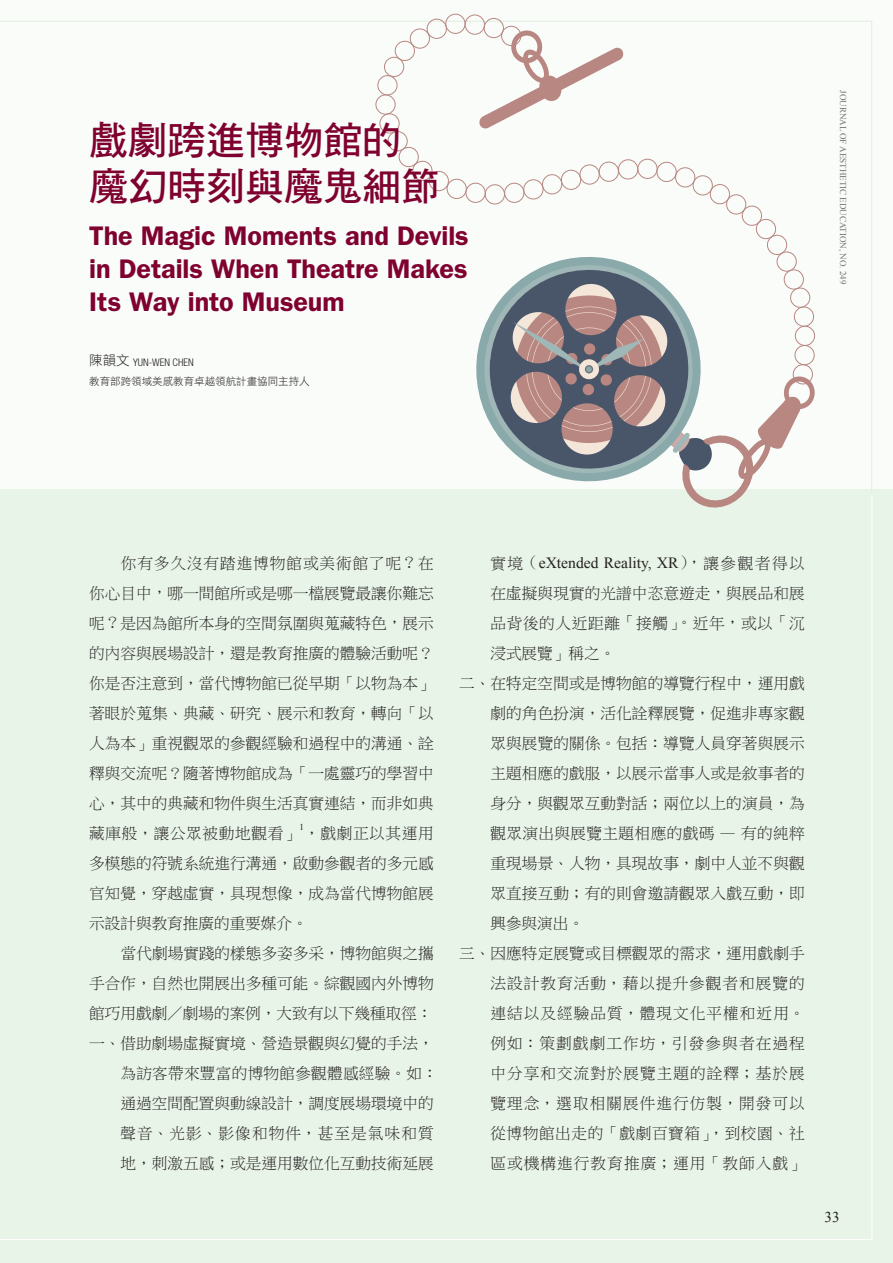
<style>
.page{position:relative;width:893px;height:1263px;background:#f9fcf9}
.page>*{position:absolute;margin:0;border:0;box-sizing:border-box;transform-origin:0 0}
.標題大標_中{font:39px/46.8px "DF Hei Std W7";color:#7f012f}
.標題大標_英{font:600 27px/33px "ITC Franklin Gothic Std";letter-spacing:-.005em;color:#7f012f;text-align:justify}
.內文_不縮排{font:15.6px/30px "P Ming Li U";letter-spacing:.01em;color:#231f20;text-align:justify}
.內文{font:15.6px/30px "P Ming Li U";letter-spacing:.005em;color:#231f20;text-align:justify}
.t1{font:15px "Times New Roman";color:#231f20}
.作者{font:10.5px/19.5px "DF Hei Std W3";color:#231f20}
.內文-2{font:9.15px "Times New Roman";color:#231f20}
.t2{font:9px "Times New Roman";color:#6e7273}
.s1{font-size:13.5px}
.s2{font-family:"Helvetica Neue LT Std";font-weight:300;font-stretch:condensed}
.s3{font-family:"DF Ming Std W3"}
.s4{font-family:"Times New Roman"}
</style>
<div class="page">
<div style="left:0;top:489px;width:893px;height:774px;background:#e8f4e7"></div>
<svg style="left:0;top:21px;width:872px;height:468px"></svg>
<svg style="left:479px;top:28px;width:145px;height:101px"></svg>
<svg style="left:462px;top:243px;width:253px;height:246px"></svg>
<svg style="left:471px;top:252px;width:235px;height:234px"></svg>
<svg style="left:477px;top:258px;width:223px;height:222px"></svg>
<svg style="left:489px;top:268px;width:328px;height:240px"></svg>
<div style="left:501px;top:26px;width:20px;height:20px;border:1px solid #b98782;border-radius:50%"></div>
<div style="left:484px;top:18px;width:20px;height:20px;border:1px solid #b98782;border-radius:50%"></div>
<div style="left:465px;top:15px;width:20px;height:20px;border:1px solid #b98782;border-radius:50%"></div>
<div style="left:445px;top:14px;width:20px;height:20px;border:1px solid #b98782;border-radius:50%"></div>
<div style="left:427px;top:19px;width:20px;height:20px;border:1px solid #b98782;border-radius:50%"></div>
<div style="left:410px;top:28px;width:20px;height:21px;border:1px solid #b98782;border-radius:50%"></div>
<div style="left:395px;top:41px;width:20px;height:20px;border:1px solid #b98782;border-radius:50%"></div>
<div style="left:384px;top:57px;width:20px;height:20px;border:1px solid #b98782;border-radius:50%"></div>
<div style="left:377px;top:75px;width:20px;height:20px;border:1px solid #b98782;border-radius:50%"></div>
<div style="left:375px;top:94px;width:21px;height:21px;border:1px solid #b98782;border-radius:50%"></div>
<div style="left:379px;top:113px;width:21px;height:20px;border:1px solid #b98782;border-radius:50%"></div>
<div style="left:388px;top:131px;width:20px;height:20px;border:1px solid #b98782;border-radius:50%"></div>
<div style="left:399px;top:147px;width:20px;height:20px;border:1px solid #b98782;border-radius:50%"></div>
<div style="left:412px;top:161px;width:20px;height:20px;border:1px solid #b98782;border-radius:50%"></div>
<div style="left:429px;top:171px;width:20px;height:20px;border:1px solid #b98782;border-radius:50%"></div>
<div style="left:447px;top:179px;width:20px;height:20px;border:1px solid #b98782;border-radius:50%"></div>
<div style="left:465px;top:183px;width:21px;height:20px;border:1px solid #b98782;border-radius:50%"></div>
<div style="left:485px;top:184px;width:20px;height:20px;border:1px solid #b98782;border-radius:50%"></div>
<div style="left:504px;top:183px;width:20px;height:20px;border:1px solid #b98782;border-radius:50%"></div>
<div style="left:523px;top:179px;width:20px;height:20px;border:1px solid #b98782;border-radius:50%"></div>
<div style="left:542px;top:174px;width:20px;height:20px;border:1px solid #b98782;border-radius:50%"></div>
<div style="left:561px;top:170px;width:20px;height:20px;border:1px solid #b98782;border-radius:50%"></div>
<div style="left:579px;top:164px;width:21px;height:21px;border:1px solid #b98782;border-radius:50%"></div>
<div style="left:599px;top:162px;width:20px;height:20px;border:1px solid #b98782;border-radius:50%"></div>
<div style="left:618px;top:159px;width:20px;height:20px;border:1px solid #b98782;border-radius:50%"></div>
<div style="left:637px;top:159px;width:20px;height:20px;border:1px solid #b98782;border-radius:50%"></div>
<div style="left:656px;top:162px;width:21px;height:20px;border:1px solid #b98782;border-radius:50%"></div>
<div style="left:675px;top:167px;width:20px;height:20px;border:1px solid #b98782;border-radius:50%"></div>
<div style="left:693px;top:175px;width:20px;height:20px;border:1px solid #b98782;border-radius:50%"></div>
<div style="left:710px;top:184px;width:20px;height:20px;border:1px solid #b98782;border-radius:50%"></div>
<div style="left:726px;top:194px;width:20px;height:20px;border:1px solid #b98782;border-radius:50%"></div>
<div style="left:742px;top:206px;width:20px;height:20px;border:1px solid #b98782;border-radius:50%"></div>
<div style="left:756px;top:219px;width:20px;height:20px;border:1px solid #b98782;border-radius:50%"></div>
<div style="left:767px;top:235px;width:20px;height:20px;border:1px solid #b98782;border-radius:50%"></div>
<div style="left:777px;top:252px;width:20px;height:20px;border:1px solid #b98782;border-radius:50%"></div>
<div style="left:784px;top:269px;width:20px;height:21px;border:1px solid #b98782;border-radius:50%"></div>
<div style="left:790px;top:288px;width:20px;height:20px;border:1px solid #b98782;border-radius:50%"></div>
<div style="left:794px;top:307px;width:20px;height:20px;border:1px solid #b98782;border-radius:50%"></div>
<div style="left:795px;top:326px;width:20px;height:20px;border:1px solid #b98782;border-radius:50%"></div>
<div style="left:794px;top:345px;width:21px;height:20px;border:1px solid #b98782;border-radius:50%"></div>
<div style="left:793px;top:364px;width:20px;height:20px;border:1px solid #b98782;border-radius:50%"></div>
<p class="標題大標_中" style="left:89px;top:116px;width:352px">戲劇跨進博物館的魔幻時刻與魔鬼細節</p>
<p class="標題大標_英" style="left:89px;top:219px;width:381px">The Magic Moments and Devils in Details When Theatre Makes Its Way into Museum</p>
<p class="作者" style="left:89px;top:352px;width:222px"><span class="s1">陳韻文</span> <span class="s2">YUN-WEN CHEN<br></span>教育部跨領域美感教育卓越領航計畫協同主持人</p>
<p class="t2" style="left:849px;top:90px;width:196px;rotate:90deg">JOURNAL OF AESTHETIC EDUCATION, NO. 249</p>
<p class="內文" style="left:89px;top:548px;width:346px;text-indent:31px">你有多久沒有踏進博物館或美術館了呢<span class="s3">？</span>在你心目中<span class="s3">，</span>哪一間館所或是哪一檔展覽最讓你難忘呢<span class="s3">？</span>是因為館所本身的空間氛圍與蒐藏特色<span class="s3">，</span>展示的內容與展場設計<span class="s3">，</span>還是教育推廣的體驗活動呢<span class="s3">？</span>你是否注意到<span class="s3">，</span>當代博物館已從早期<span class="s3">「</span>以物為本<span class="s3">」</span>著眼於蒐集<span class="s3">、</span>典藏<span class="s3">、</span>研究<span class="s3">、</span>展示和教育<span class="s3">，</span>轉向<span class="s3">「</span>以人為本<span class="s3">」</span>重視觀眾的參觀經驗和過程中的溝通<span class="s3">、</span>詮釋與交流呢<span class="s3">？</span>隨著博物館成為<span class="s3">「</span>一處靈巧的學習中心<span class="s3">，</span>其中的典藏和物件與生活真實連結<span class="s3">，</span>而非如典藏庫般<span class="s3">，</span>讓公眾被動地觀看<span class="s3">」，</span>戲劇正以其運用</p>
<p class="內文-2" style="left:300px;top:821px;width:6px">1</p>
<p class="內文" style="left:89px;top:848px;width:346px">多模態的符號系統進行溝通<span class="s3">，</span>啟動參觀者的多元感官知覺<span class="s3">，</span>穿越虛實<span class="s3">，</span>具現想像<span class="s3">，</span>成為當代博物館展示設計與教育推廣的重要媒介<span class="s3">。</span></p>
<p class="內文" style="left:89px;top:938px;width:346px;text-indent:31px">當代劇場實踐的樣態多姿多采<span class="s3">，</span>博物館與之攜手合作<span class="s3">，</span>自然也開展出多種可能<span class="s3">。</span>綜觀國內外博物館巧用戲劇<span class="s3">／</span>劇場的案例<span class="s3">，</span>大致有以下幾種取徑<span class="s3">：</span></p>
<p class="內文_不縮排" style="left:120px;top:1028px;width:319px;text-align:left;text-indent:-31px">一<span class="s3">、</span>借助劇場虛擬實境<span class="s3">、</span>營造景觀與幻覺的手法<span class="s3">，</span>為訪客帶來豐富的博物館參觀體感經驗<span class="s3">。</span>如<span class="s3">：</span>通過空間配置與動線設計<span class="s3">，</span>調度展場環境中的聲音<span class="s3">、</span>光影<span class="s3">、</span>影像和物件<span class="s3">，</span>甚至是氣味和質地<span class="s3">，</span>刺激五感<span class="s3">；</span>或是運用數位化互動技術延展</p>
<p class="內文_不縮排" style="left:490px;top:548px;width:316px">實境<span class="s3">（</span><span class="s4">eXtended Reality, XR</span><span class="s3">），</span>讓參觀者得以在虛擬與現實的光譜中恣意遊走<span class="s3">，</span>與展品和展品背後的人近距離<span class="s3">「</span>接觸<span class="s3">」。</span>近年<span class="s3">，</span>或以<span class="s3">「</span>沉浸式展覽<span class="s3">」</span>稱之<span class="s3">。</span></p>
<p class="內文_不縮排" style="left:490px;top:668px;width:316px;text-indent:-31px">二<span class="s3">、</span>在特定空間或是博物館的導覽行程中<span class="s3">，</span>運用戲劇的角色扮演<span class="s3">，</span>活化詮釋展覽<span class="s3">，</span>促進非專家觀眾與展覽的關係<span class="s3">。</span>包括<span class="s3">：</span>導覽人員穿著與展示主題相應的戲服<span class="s3">，</span>以展示當事人或是敘事者的身分<span class="s3">，</span>與觀眾互動對話<span class="s3">；</span>兩位以上的演員<span class="s3">，</span>為觀眾演出與展覽主題相應的戲碼 <span class="s3">—</span> 有的純粹重現場景<span class="s3">、</span>人物<span class="s3">，</span>具現故事<span class="s3">，</span>劇中人並不與觀眾直接互動<span class="s3">；</span>有的則會邀請觀眾入戲互動<span class="s3">，</span>即興參與演出<span class="s3">。</span></p>
<p class="內文_不縮排" style="left:490px;top:938px;width:316px;text-indent:-31px">三<span class="s3">、</span>因應特定展覽或目標觀眾的需求<span class="s3">，</span>運用戲劇手法設計教育活動<span class="s3">，</span>藉以提升參觀者和展覽的連結以及經驗品質<span class="s3">，</span>體現文化平權和近用<span class="s3">。</span>例如<span class="s3">：</span>策劃戲劇工作坊<span class="s3">，</span>引發參與者在過程中分享和交流對於展覽主題的詮釋<span class="s3">；</span>基於展覽理念<span class="s3">，</span>選取相關展件進行仿製<span class="s3">，</span>開發可以從博物館出走的<span class="s3">「</span>戲劇百寶箱<span class="s3">」，</span>到校園<span class="s3">、</span>社區或機構進行教育推廣<span class="s3">；</span>運用<span class="s3">「</span>教師入戲<span class="s3">」</span></p>
<p class="t1" style="left:825px;top:1207px;width:16px">33</p>
</div>
